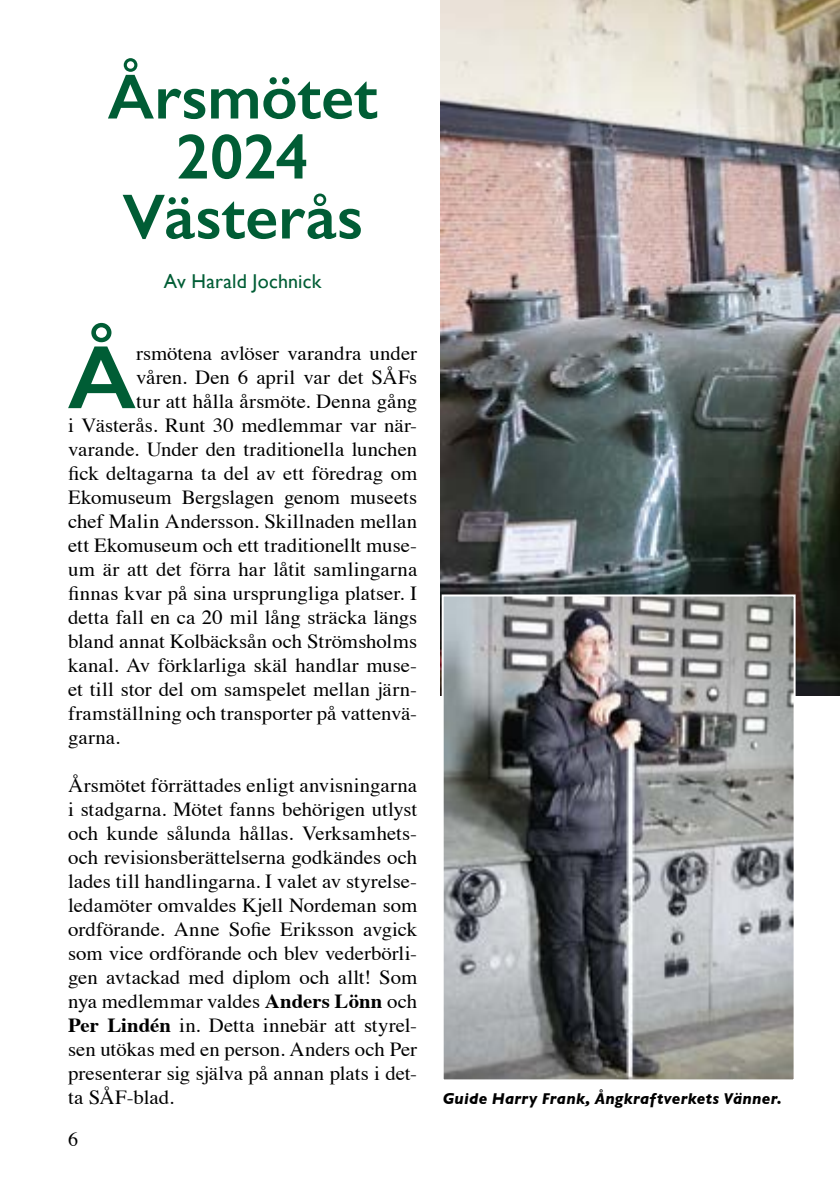
<style>
.page{position:relative;width:840px;height:1191px;background:#fff}
.page>*{position:absolute;margin:0;border:0;box-sizing:border-box;transform-origin:0 0}
.t1{font:600 90.4px "Gill Sans";color:#005d35;scale:1.04 1}
.t2{font:600 64px/60px "Gill Sans";color:#005d35;text-align:center}
.t3{font:20px/24px "Times";color:#000;text-align:justify;scale:1.04 1}
.t4{font:20px "Gill Sans";letter-spacing:.01em;color:#005d35}
.t5{font:20px "Times";color:#000}
.t6{font:italic 700 16px "Gill Sans";letter-spacing:.02em;color:#000}
.s1{font-weight:700}
</style>
<div class="page">
<img style="left:440px;top:0;width:399px;height:695px">
<img style="left:444px;top:597px;width:348px;height:481px">
<div style="left:441px;top:594px;width:354px;height:487px;border:2px solid #fff"></div>
<h2 class="t2" style="left:107px;top:66px;width:271px">Årsmötet<br>2024<br>Västerås</h2>
<p class="t4" style="left:164px;top:269px;width:159px">Av Harald Jochnick</p>
<h1 class="t1" style="left:68px;top:323px;width:67px">Å</h1>
<p class="t3" style="left:136px;top:340px;width:272px">rsmötena avlöser varandra under</p>
<p class="t3" style="left:136px;top:364px;width:272px">våren. Den 6 april var det SÅFs</p>
<p class="t3" style="left:136px;top:388px;width:272px">tur att hålla årsmöte. Denna gång</p>
<p class="t3" style="left:68px;top:412px;width:337px">i Västerås. Runt 30 medlemmar var när-</p>
<p class="t3" style="left:68px;top:436px;width:337px">varande. Under den traditionella lunchen</p>
<p class="t3" style="left:68px;top:460px;width:337px">fick deltagarna ta del av ett föredrag om</p>
<p class="t3" style="left:68px;top:484px;width:337px">Ekomuseum Bergslagen genom museets</p>
<p class="t3" style="left:68px;top:508px;width:337px">chef Malin Andersson. Skillnaden mellan</p>
<p class="t3" style="left:68px;top:532px;width:337px">ett Ekomuseum och ett traditionellt muse-</p>
<p class="t3" style="left:68px;top:556px;width:337px">um är att det förra har låtit samlingarna</p>
<p class="t3" style="left:68px;top:580px;width:337px">finnas kvar på sina ursprungliga platser. I</p>
<p class="t3" style="left:68px;top:604px;width:337px">detta fall en ca 20 mil lång sträcka längs</p>
<p class="t3" style="left:68px;top:628px;width:337px">bland annat Kolbäcksån och Strömsholms</p>
<p class="t3" style="left:68px;top:652px;width:337px">kanal. Av förklarliga skäl handlar muse-</p>
<p class="t3" style="left:68px;top:676px;width:337px">et till stor del om samspelet mellan järn-</p>
<p class="t3" style="left:68px;top:700px;width:337px">framställning och transporter på vattenvä-</p>
<p class="t3" style="left:68px;top:724px;width:52px">garna.</p>
<p class="t3" style="left:68px;top:772px;width:337px">Årsmötet förrättades enligt anvisningarna i stadgarna. Mötet fanns behörigen utlyst och kunde sålunda hållas. Verksamhets&shy;och revisionsberättelserna godkändes och lades till handlingarna. I valet av styrelse&shy;ledamöter omvaldes Kjell Nordeman som ordförande. Anne Sofie Eriksson avgick som vice ordförande och blev vederbörli&shy;gen avtackad med diplom och allt! Som nya medlemmar valdes <span class="s1">Anders Lönn</span> och <span class="s1">Per Lindén</span> in. Detta innebär att styrel&shy;sen utökas med en person. Anders och Per presenterar sig själva på annan plats i det&shy;ta SÅF-blad.</p>
<p class="t5" style="left:68px;top:1121px;width:11px">6</p>
<p class="t6" style="left:442px;top:1089px;width:340px">Guide Harry Frank, Ångkraftverkets Vänner.</p>
</div>
